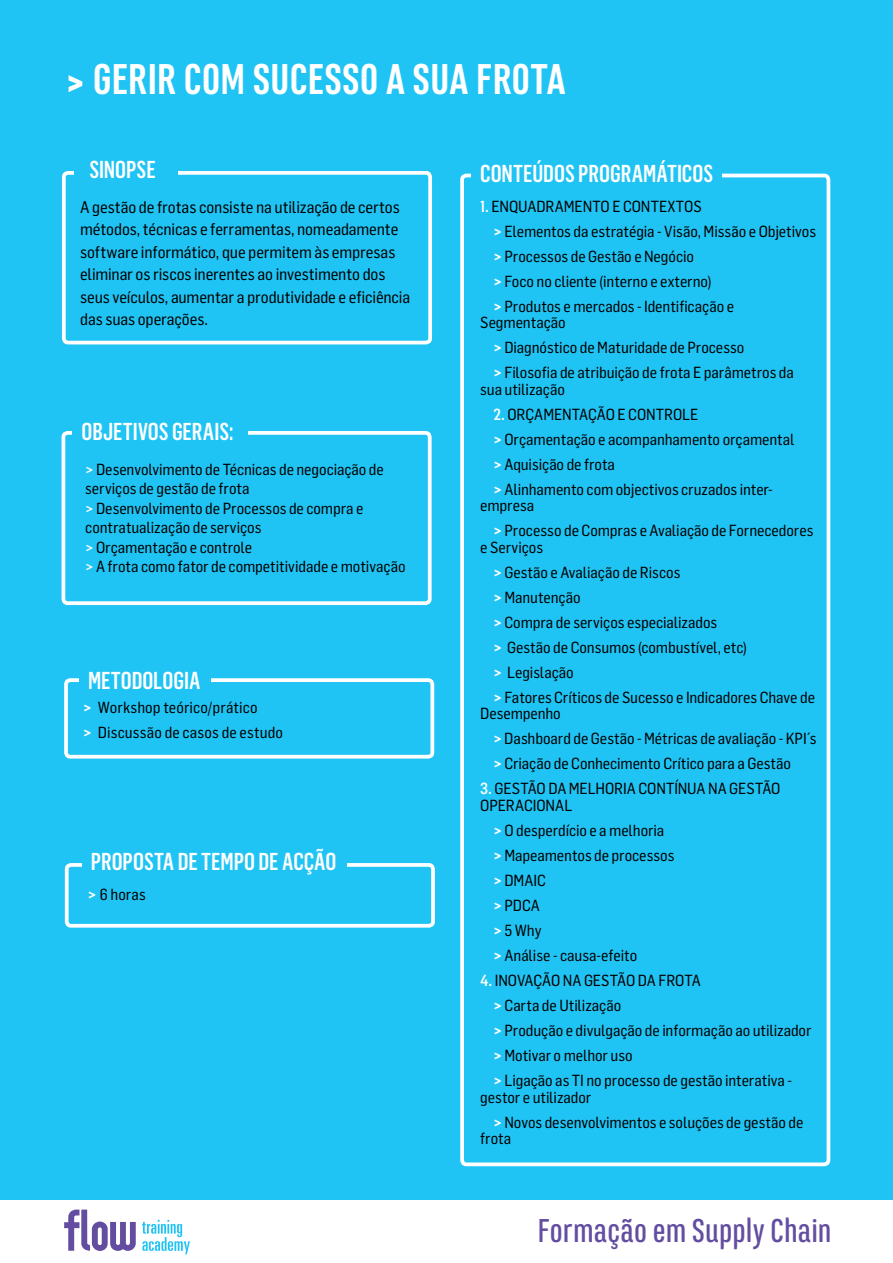
<style>
.page{position:relative;width:893px;height:1263px;background:#fff}
.page>*{position:absolute;margin:0;border:0;box-sizing:border-box;transform-origin:0 0}
.t1{font:700 45px "Marianina FY";letter-spacing:-.005em;color:#fff}
.t2{font:500 34.5px "Marianina FY";letter-spacing:-.01em;color:#634da0}
.t3{font:500 24px "Flama Condensed";color:#fff}
.t4{font:16.5px/22.5px "Flama Semicondensed Basic";letter-spacing:-.005em;color:#000}
.t5{font:15.75px/25px "Flama Semicondensed Basic";letter-spacing:-.005em;color:#000}
.s1{font-size:52.5px}
.s2{font-family:"Flama Semicondensed";font-weight:500;color:#fff}
.s3{font-family:"Flama Semicondensed";font-weight:700;color:#fff}
</style>
<div class="page">
<div style="left:0;top:0;width:893px;height:1199px;background:#20c4f4"></div>
<div style="left:62px;top:431px;width:370px;height:174px;border:4px solid #fff;border-radius:4px"></div>
<div style="left:73px;top:419px;width:175px;height:30px;background:#20c4f4"></div>
<div style="left:62px;top:171px;width:370px;height:173px;border:4px solid #fff;border-radius:4px"></div>
<div style="left:74px;top:156px;width:104px;height:26px;background:#20c4f4"></div>
<svg style="left:64px;top:1209px;width:72px;height:42px"></svg>
<svg style="left:142px;top:1220px;width:48px;height:34px"></svg>
<div style="left:64px;top:678px;width:370px;height:80px;border:4px solid #fff;border-radius:4px"></div>
<div style="left:80px;top:665px;width:131px;height:26px;background:#20c4f4"></div>
<div style="left:65px;top:863px;width:370px;height:65px;border:4px solid #fff;border-radius:4px"></div>
<div style="left:82px;top:847px;width:265px;height:26px;background:#20c4f4"></div>
<div style="left:460px;top:174px;width:370px;height:992px;border:4px solid #fff;border-radius:4px"></div>
<div style="left:472px;top:162px;width:250px;height:26px;background:#20c4f4"></div>
<h1 class="t1" style="left:64px;top:55px;width:503px"><span class="s1">&gt;</span> GERIR COM SUCESSO A SUA FROTA</h1>
<h3 class="t3" style="left:89px;top:155px;width:68px">SINOPSE</h3>
<p class="t4" style="left:80px;top:195px;width:332px">A gestão de frotas consiste na utilização de certos métodos, técnicas e ferramentas, nomeadamente software informático, que permitem às empresas eliminar os riscos inerentes ao investimento dos seus veículos, aumentar a produtividade e eficiência das suas operações.</p>
<h3 class="t3" style="left:82px;top:416px;width:153px">OBJETIVOS GERAIS:</h3>
<p class="t5" style="left:85px;top:459px;width:322px;line-height:19.5px"><span class="s2">&gt;</span> Desenvolvimento de Técnicas de negociação de serviços de gestão de frota<br><span class="s2">&gt;</span> Desenvolvimento de Processos de compra e contratualização de serviços<br><span class="s2">&gt;</span> Orçamentação e controle<br><span class="s2">&gt;</span> A frota como fator de competitividade e motivação</p>
<h3 class="t3" style="left:88px;top:665px;width:114px">METODOLOGIA</h3>
<p class="t5" style="left:83px;top:694px;width:201px"><span class="s3">&gt;</span> Workshop teórico/prático<br><span class="s3">&gt;</span> Discussão de casos de estudo</p>
<h3 class="t3" style="left:91px;top:847px;width:245px">PROPOSTA DE TEMPO DE ACÇÃO</h3>
<p class="t5" style="left:88px;top:881px;width:60px"><span class="s3">&gt;</span> 6 horas</p>
<h3 class="t3" style="left:480px;top:159px;width:234px">CONTEÚDOS PROGRAMÁTICOS</h3>
<p class="t5" style="left:493px;top:193px;width:324px;text-indent:-13px"><span class="s2">1.</span> ENQUADRAMENTO E CONTEXTOS<br><span class="s3">&gt;</span> Elementos da estratégia - Visão, Missão e Objetivos <span class="s3">&gt;</span> Processos de Gestão e Negócio<br><span class="s3">&gt;</span> Foco no cliente (interno e externo)<br><span class="s3">&gt;</span> Produtos e mercados - Identificação e</p>
<p class="t5" style="left:493px;top:309px;width:302px;text-indent:-13px">Segmentação<br><span class="s3">&gt;</span> Diagnóstico de Maturidade de Processo<br><span class="s3">&gt;</span> Filosofia de atribuição de frota E parâmetros da</p>
<p class="t5" style="left:480px;top:376px;width:86px">sua utilização</p>
<p class="t5" style="left:493px;top:401px;width:302px"><span class="s2">2.</span> ORÇAMENTAÇÃO E CONTROLE<br><span class="s3">&gt;</span> Orçamentação e acompanhamento orçamental <span class="s3">&gt;</span> Aquisição de frota<br><span class="s3">&gt;</span> Alinhamento com objectivos cruzados inter-</p>
<p class="t5" style="left:493px;top:492px;width:321px;text-indent:-13px">empresa<br><span class="s3">&gt;</span> Processo de Compras e Avaliação de Fornecedores</p>
<p class="t5" style="left:493px;top:534px;width:323px;text-indent:-13px">e Serviços<br><span class="s3">&gt;</span> Gestão e Avaliação de Riscos<br><span class="s3">&gt;</span> Manutenção<br><span class="s3">&gt;</span> Compra de serviços especializados<br><span class="s3">&gt;</span> Gestão de Consumos (combustível, etc)<br><span class="s3">&gt;</span> Legislação<br><span class="s3">&gt;</span> Fatores Críticos de Sucesso e Indicadores Chave de</p>
<p class="t5" style="left:493px;top:701px;width:325px;text-indent:-13px">Desempenho<br><span class="s3">&gt;</span> Dashboard de Gestão - Métricas de avaliação - KPI´s <span class="s3">&gt;</span> Criação de Conhecimento Crítico para a Gestão</p>
<p class="t5" style="left:480px;top:780px;width:302px;line-height:16.5px"><span class="s2">3.</span> GESTÃO DA MELHORIA CONTÍNUA NA GESTÃO<br>OPERACIONAL</p>
<p class="t5" style="left:493px;top:817px;width:182px"><span class="s3">&gt;</span> O desperdício e a melhoria <span class="s3">&gt;</span> Mapeamentos de processos <span class="s3">&gt;</span> DMAIC<br><span class="s3">&gt;</span> PDCA<br><span class="s3">&gt;</span> 5 Why<br><span class="s3">&gt;</span> Análise - causa-efeito</p>
<p class="t5" style="left:493px;top:967px;width:319px;text-indent:-13px"><span class="s2">4.</span> INOVAÇÃO NA GESTÃO DA FROTA<br><span class="s3">&gt;</span> Carta de Utilização<br><span class="s3">&gt;</span> Produção e divulgação de informação ao utilizador <span class="s3">&gt;</span> Motivar o melhor uso<br><span class="s3">&gt;</span> Ligação as TI no processo de gestão interativa -</p>
<p class="t5" style="left:493px;top:1084px;width:311px;text-indent:-13px">gestor e utilizador<br><span class="s3">&gt;</span> Novos desenvolvimentos e soluções de gestão de</p>
<p class="t5" style="left:480px;top:1125px;width:32px">frota</p>
<h2 class="t2" style="left:538px;top:1211px;width:296px">Formação em Supply Chain</h2>
</div>
